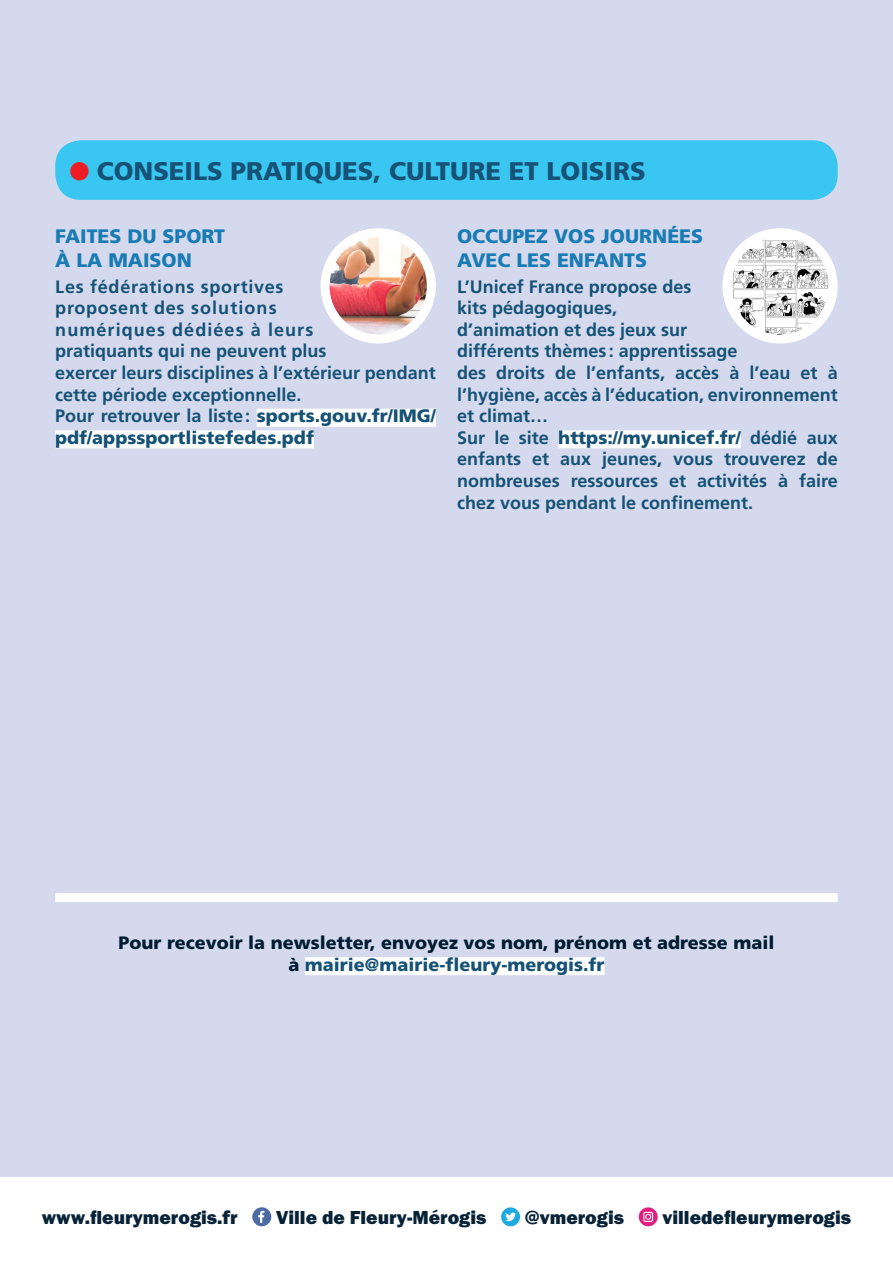
<style>
.page{position:relative;width:893px;height:1263px;background:#d4d9ed}
.page>*{position:absolute;margin:0;border:0;box-sizing:border-box;transform-origin:0 0}
.t1{font:900 25.5px "Frutiger";color:#155276}
.t2{font:19.5px "Franklin Got URWT Hea";color:#082338}
.t3{font:900 19.5px/23.4px "Frutiger";color:#187bb4}
.t4{font:700 18px/21.6px "Frutiger";color:#155276}
.t5{font:700 18px/21.6px "Frutiger";letter-spacing:.04em;color:#155276}
.t6{font:900 18px/21.6px "Frutiger";color:#001c31;text-align:center}
.t7{font:900 18px/21.6px "Frutiger";color:#155276}
.s1{color:#ee1d23}
.s2{font-weight:700}
.s3{font-weight:900}
.s4{color:#155276}
</style>
<div class="page">
<div style="left:0;top:1178px;width:893px;height:84px;background:#fff"></div>
<div style="left:252px;top:1207px;width:19px;height:19px;background:#4d6ba3;border-radius:50%"></div>
<svg style="left:258px;top:1211px;width:6px;height:12px"></svg>
<svg style="left:501px;top:1207px;width:19px;height:19px"></svg>
<svg style="left:639px;top:1207px;width:19px;height:19px"></svg>
<svg style="left:643px;top:1212px;width:10px;height:10px"></svg>
<div style="left:305px;top:957px;width:300px;height:18px;background:#fff"></div>
<div style="left:55px;top:893px;width:783px;height:9px;background:#fff"></div>
<div style="left:257px;top:409px;width:179px;height:18px;background:#fff"></div>
<div style="left:55px;top:430px;width:259px;height:18px;background:#fff"></div>
<img style="left:325px;top:233px;width:106px;height:106px;border-radius:53px">
<div style="left:321px;top:228px;width:115px;height:115px;border:9px solid #fff;border-radius:50%"></div>
<div style="left:558px;top:430px;width:183px;height:18px;background:#fff"></div>
<img style="left:727px;top:233px;width:106px;height:106px;border-radius:53px">
<div style="left:722px;top:228px;width:116px;height:115px;border:9px solid #fff;border-radius:50%"></div>
<div style="left:55px;top:140px;width:783px;height:60px;background:#39c6f1;border-radius:26px"></div>
<p class="t1" style="left:69px;top:156px;width:578px"><span class="s1">●</span> CONSEILS PRATIQUES, CULTURE ET LOISIRS</p>
<p class="t3" style="left:55px;top:225px;width:171px">FAITES DU SPORT<br>À LA MAISON</p>
<p class="t5" style="left:55px;top:275px;width:273px">Les fédérations sportives proposent des solutions numériques dédiées à leurs pratiquants qui ne peuvent plus</p>
<p class="t4" style="left:55px;top:362px;width:382px">exercer leurs disciplines à l’extérieur pendant cette période exceptionnelle.</p>
<p class="t7" style="left:55px;top:405px;width:382px"><span class="s2">Pour retrouver la liste:</span> sports.gouv.fr/IMG/ pdf/appssportlistefedes.pdf</p>
<p class="t3" style="left:457px;top:225px;width:247px">OCCUPEZ VOS JOURNÉES<br>AVEC LES ENFANTS</p>
<p class="t4" style="left:457px;top:275px;width:282px">L’Unicef France propose des<br>kits pédagogiques,<br>d’animation et des jeux sur différents thèmes : apprentissage</p>
<p class="t4" style="left:457px;top:362px;width:382px;text-align:justify">des droits de l’enfants, accès à l’eau et à l’hygiène, accès à l’éducation, environnement et climat…</p>
<p class="t4" style="left:457px;top:427px;width:382px;text-align:justify">Sur le site <span class="s3">https://my.unicef.fr/</span> dédié aux enfants et aux jeunes, vous trouverez de nombreuses ressources et activités à faire chez vous pendant le confinement.</p>
<p class="t6" style="left:118px;top:932px;width:657px">Pour recevoir la newsletter, envoyez vos nom, prénom et adresse mail à <span class="s4">mairie@mairie-fleury-merogis.fr</span></p>
<p class="t2" style="left:42px;top:1206px;width:197px">www.fleurymerogis.fr</p>
<p class="t2" style="left:276px;top:1206px;width:212px">Ville de Fleury-Mérogis</p>
<p class="t2" style="left:525px;top:1206px;width:101px">@vmerogis</p>
<p class="t2" style="left:663px;top:1206px;width:190px">villedefleurymerogis</p>
</div>
